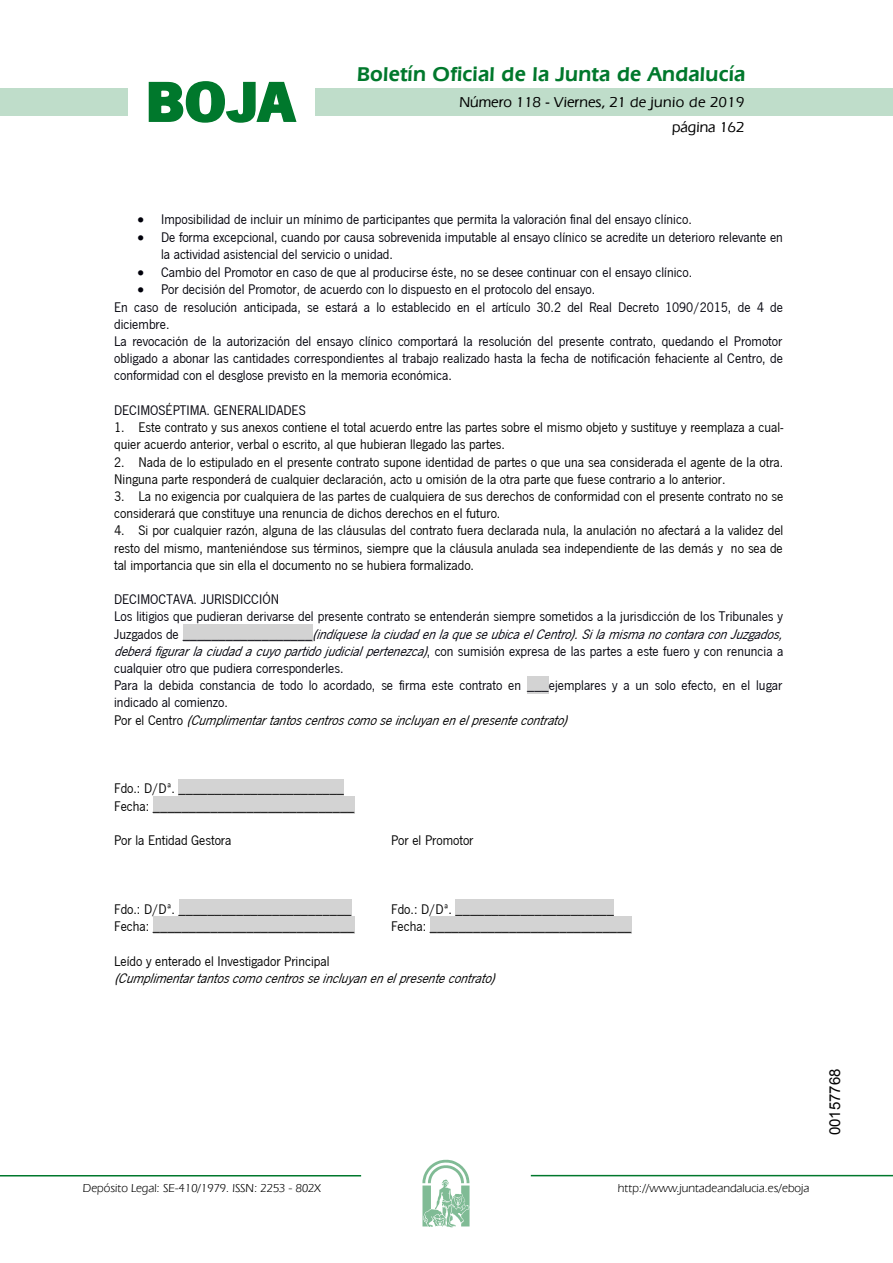
<style>
.page{position:relative;width:893px;height:1263px;background:#fff}
.page>*{position:absolute;margin:0;border:0;box-sizing:border-box;transform-origin:0 0}
.t1{font:700 57.75px "News Got T";color:#00782c;scale:1.14 1}
.t2{font:600 21px "Eras IT Cby BT";letter-spacing:.01em;color:#00782c}
.t3{font:500 15px/24.5px "Eras IT Cby BT";color:#000;text-align:right}
.t4{font:15px "Arial";color:#000}
.t5{font:14.4px/17.2px "News Got T";color:#00000a}
.t6{font:14.4px/17.2px "News Got T";letter-spacing:.005em;color:#000}
.t7{font:italic 14.4px "News Got T";color:#000}
.t8{font:12px "Eras IT Cby BT";color:#000}
.s1{font-style:italic}
.s2{color:#000}
.s3{font-style:italic;color:#000}
</style>
<div class="page">
<div style="left:315px;top:88px;width:577px;height:28px;background:#bfddca"></div>
<div style="left:0;top:88px;width:128px;height:28px;background:#bfddca"></div>
<hr style="left:0;top:1175px;width:361px;height:2px;background:#00782c">
<svg style="left:422px;top:1159px;width:47px;height:68px"></svg>
<hr style="left:531px;top:1175px;width:361px;height:1px;background:#00782c">
<svg style="left:148px;top:81px;width:149px;height:42px"></svg>
<div style="left:183px;top:624px;width:129px;height:18px;background:#d3d3d3"></div>
<div style="left:527px;top:676px;width:21px;height:17px;background:#d3d3d3"></div>
<div style="left:179px;top:779px;width:165px;height:17px;background:#d3d3d3"></div>
<div style="left:153px;top:796px;width:201px;height:18px;background:#d3d3d3"></div>
<div style="left:179px;top:900px;width:143px;height:17px;background:#d3d3d3"></div>
<div style="left:322px;top:900px;width:15px;height:17px;background:#d3d3d3"></div>
<div style="left:337px;top:900px;width:14px;height:17px;background:#d3d3d3"></div>
<div style="left:455px;top:900px;width:159px;height:17px;background:#d3d3d3"></div>
<div style="left:153px;top:917px;width:201px;height:17px;background:#d3d3d3"></div>
<div style="left:430px;top:917px;width:201px;height:17px;background:#d3d3d3"></div>
<h1 class="t1" style="left:145px;top:68px;width:133px">BOJA</h1>
<h2 class="t2" style="left:357px;top:62px;width:390px">Boletín Oficial de la Junta de Andalucía</h2>
<p class="t3" style="left:459px;top:90px;width:286px">Número 118 - Viernes, 21 de junio de 2019 página 162</p>
<p class="t5" style="left:138px;top:210px;width:555px">• Imposibilidad de incluir un mínimo de participantes que permita la valoración final del ensayo clínico.</p>
<p class="t5" style="left:161px;top:228px;width:623px;text-indent:-23px">• De forma excepcional, cuando por causa sobrevenida imputable al ensayo clínico se acredite un deterioro relevante en la actividad asistencial del servicio o unidad.</p>
<p class="t5" style="left:138px;top:263px;width:556px">• Cambio del Promotor en caso de que al producirse éste, no se desee continuar con el ensayo clínico.</p>
<p class="t5" style="left:114px;top:280px;width:670px;text-indent:23px">• Por decisión del Promotor, de acuerdo con lo dispuesto en el protocolo del ensayo.<br>En caso de resolución anticipada, se estará a lo establecido en el artículo 30.2 del Real Decreto 1090/2015, de 4 de diciembre.<br>La revocación de la autorización del ensayo clínico comportará la resolución del presente contrato, quedando el Promotor obligado a abonar las cantidades correspondientes al trabajo realizado hasta la fecha de notificación fehaciente al Centro, de conformidad con el desglose previsto en la memoria económica.</p>
<p class="t5" style="left:114px;top:401px;width:193px">DECIMOSÉPTIMA. GENERALIDADES</p>
<p class="t6" style="left:114px;top:418px;width:670px">1. Este contrato y sus anexos contiene el total acuerdo entre las partes sobre el mismo objeto y sustituye y reemplaza a cual&shy;quier acuerdo anterior, verbal o escrito, al que hubieran llegado las partes.</p>
<p class="t6" style="left:114px;top:452px;width:670px">2. Nada de lo estipulado en el presente contrato supone identidad de partes o que una sea considerada el agente de la otra.<br>Ninguna parte responderá de cualquier declaración, acto u omisión de la otra parte que fuese contrario a lo anterior.</p>
<p class="t6" style="left:114px;top:487px;width:670px">3. La no exigencia por cualquiera de las partes de cualquiera de sus derechos de conformidad con el presente contrato no se considerará que constituye una renuncia de dichos derechos en el futuro.</p>
<p class="t6" style="left:114px;top:521px;width:670px;text-align:justify">4. Si por cualquier razón, alguna de las cláusulas del contrato fuera declarada nula, la anulación no afectará a la validez del resto del mismo, manteniéndose sus términos, siempre que la cláusula anulada sea independiente de las demás y no sea de tal importancia que sin ella el documento no se hubiera formalizado.</p>
<p class="t5" style="left:114px;top:590px;width:675px">DECIMOCTAVA. JURISDICCIÓN<br>Los litigios que pudieran derivarse del presente contrato se entenderán siempre sometidos a la jurisdicción de los Tribunales y J u z g a d o s d e _ _ _ _ _ _ _ _ _ _ _ _ _ _ _ _ _ _ <span class="s1">(indíquese la ciudad en la que se ubica el Centro). Si la misma no contara con Juzgados, deberáfigurarlaciudadacuyopartidojudicialpertenezca)</span>, con sumisión expresa de las partes a este fuero y con renuncia a cualquier otro que pudiera corresponderles.<br>Para la debida constancia de todo lo acordado, se firma este contrato en ___ejemplares y a un solo efecto, en el lugar indicado al comienzo.<br><span class="s2">P o r e l C e n t r o</span> <span class="s3">(Cumplimentartantoscentroscomoseincluyanenelpresentecontrato)</span></p>
<p class="t6" style="left:114px;top:779px;width:242px">Fdo.: D/Dª. _______________________<br>Fecha: ____________________________</p>
<p class="t6" style="left:114px;top:831px;width:119px">Por la Entidad Gestora</p>
<p class="t6" style="left:391px;top:831px;width:84px">Por el Promotor</p>
<p class="t6" style="left:114px;top:900px;width:239px">Fdo.: D/Dª. ________________________</p>
<p class="t6" style="left:391px;top:900px;width:224px">Fdo.: D/Dª. ______________________</p>
<p class="t6" style="left:114px;top:917px;width:242px">Fecha: ____________________________</p>
<p class="t6" style="left:391px;top:917px;width:242px">Fecha: ____________________________</p>
<p class="t6" style="left:114px;top:951px;width:217px">Leído y enterado el Investigador Principal</p>
<p class="t7" style="left:114px;top:968px;width:388px">(Cumplimentartantoscomocentrosseincluyanenelpresentecontrato)</p>
<p class="t8" style="left:83px;top:1181px;width:239px">Depósito Legal: SE-410/1979. ISSN: 2253 - 802X</p>
<p class="t8" style="left:618px;top:1181px;width:193px">http://www.juntadeandalucia.es/eboja</p>
<p class="t4" style="left:825px;top:1135px;width:68px;rotate:-90deg">00157768</p>
</div>
